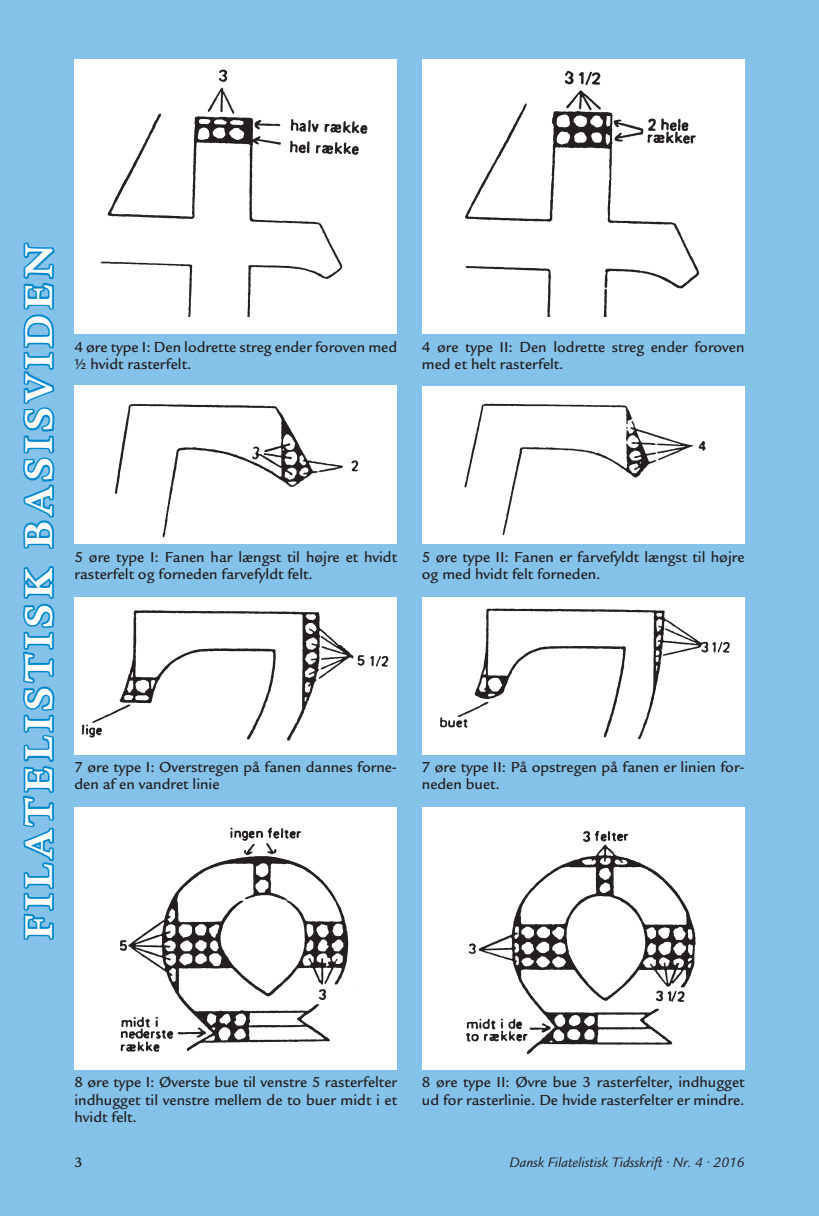
<style>
.page{position:relative;width:819px;height:1216px;background:#fff}
.page>*{position:absolute;margin:0;border:0;box-sizing:border-box;transform-origin:0 0}
.t1{font:700 42px "Legacy Serif Std";letter-spacing:.115em;color:#fff}
.t2{font:500 15.75px/17.5px "Legacy Sans Std";color:#231f20}
.t3{font:italic 14.88px "Legacy Sans Std";color:#231f20}
.t4{font:500 14.88px "Legacy Sans Std";color:#231f20}
</style>
<div class="page">
<div style="left:0;top:0;width:819px;height:1215px;background:#85c2ea"></div>
<svg style="left:23px;top:242px;width:32px;height:698px"></svg>
<div style="left:74px;top:806px;width:323px;height:263px;background:#fff"></div>
<div style="left:422px;top:806px;width:322px;height:263px;background:#fff"></div>
<div style="left:74px;top:596px;width:323px;height:158px;background:#fff"></div>
<div style="left:422px;top:597px;width:322px;height:157px;background:#fff"></div>
<div style="left:74px;top:385px;width:323px;height:159px;background:#fff"></div>
<div style="left:422px;top:386px;width:322px;height:158px;background:#fff"></div>
<div style="left:74px;top:60px;width:323px;height:274px;background:#fff"></div>
<div style="left:422px;top:60px;width:322px;height:274px;background:#fff"></div>
<img style="left:115px;top:403px;width:244px;height:135px">
<img style="left:464px;top:403px;width:242px;height:133px">
<img style="left:82px;top:610px;width:307px;height:131px">
<img style="left:427px;top:608px;width:312px;height:147px">
<img style="left:120px;top:827px;width:229px;height:225px">
<img style="left:466px;top:830px;width:230px;height:225px">
<img style="left:100px;top:69px;width:268px;height:247px">
<img style="left:465px;top:70px;width:235px;height:246px">
<h1 class="t1" style="left:14px;top:939px;width:697px;rotate:-90deg">FILATELISTISK BASISVIDEN</h1>
<p class="t2" style="left:74px;top:338px;width:324px">4 øre type I: Den lodrette streg ender foroven med ½ hvidt rasterfelt.</p>
<p class="t2" style="left:422px;top:338px;width:324px">4 øre type II: Den lodrette streg ender foroven med et helt rasterfelt.</p>
<p class="t2" style="left:74px;top:548px;width:324px">5 øre type I: Fanen har længst til højre et hvidt rasterfelt og forneden farvefyldt felt.</p>
<p class="t2" style="left:422px;top:548px;width:324px">5 øre type II: Fanen er farvefyldt længst til højre og med hvidt felt forneden.</p>
<p class="t2" style="left:74px;top:758px;width:324px">7 øre type I: Overstregen på fanen dannes forne&shy;den af en vandret linie</p>
<p class="t2" style="left:422px;top:758px;width:324px">7 øre type II: På opstregen på fanen er linien for&shy;neden buet.</p>
<p class="t2" style="left:74px;top:1073px;width:324px;text-align:justify">8 øre type I: Øverste bue til venstre 5 rasterfelter indhugget til venstre mellem de to buer midt i et hvidt felt.</p>
<p class="t2" style="left:422px;top:1073px;width:324px">8 øre type II: Øvre bue 3 rasterfelter, indhugget ud for rasterlinie. De hvide rasterfelter er mindre.</p>
<p class="t4" style="left:74px;top:1154px;width:10px">3</p>
<p class="t3" style="left:509px;top:1154px;width:236px">Dansk Filatelistisk Tidsskrift • Nr. 4 • 2016</p>
</div>
